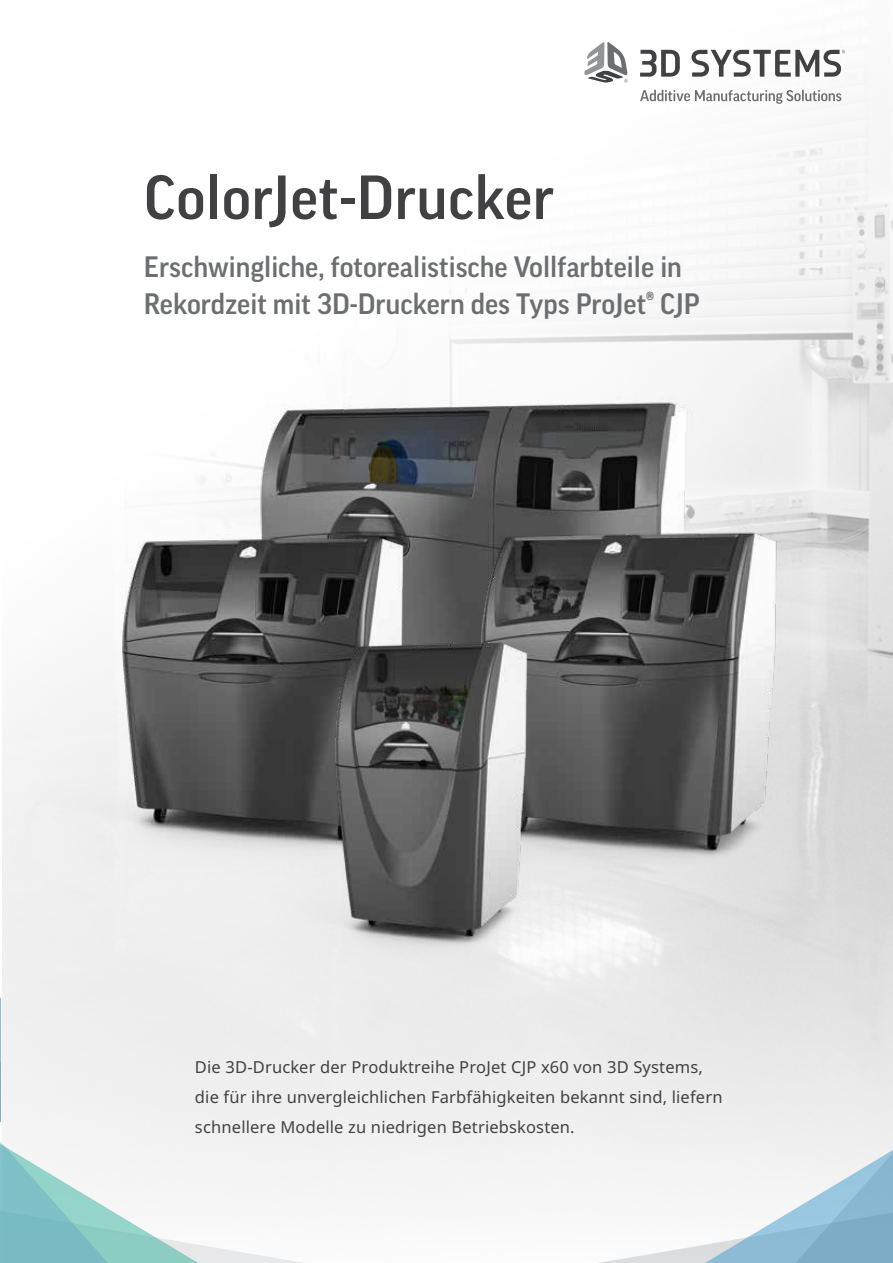
<style>
.page{position:relative;width:893px;height:1263px;background:#fff}
.page>*{position:absolute;margin:0;border:0;box-sizing:border-box;transform-origin:0 0}
.t1{font:500 60px "Good Pro";letter-spacing:.01em;color:#414042}
.t2{font:500 28.5px/37.5px "Good Pro";color:#6d6e71}
.t3{font:16.5px/30px "Noto Sans";letter-spacing:.01em;color:#414042}
</style>
<div class="page">
<img style="left:466px;top:49px;width:427px;height:644px">
<svg style="left:2px;top:693px;width:891px;height:500px;fill:#e9e9e9"></svg>
<svg style="left:640px;top:90px;width:201px;height:14px"></svg>
<svg style="left:640px;top:50px;width:40px;height:27px"></svg>
<svg style="left:691px;top:50px;width:154px;height:27px"></svg>
<svg style="left:584px;top:42px;width:44px;height:41px"></svg>
<svg style="left:0;top:900px;width:374px;height:363px"></svg>
<svg style="left:529px;top:1050px;width:364px;height:213px"></svg>
<img style="left:264px;top:327px;width:539px;height:437px">
<img style="left:403px;top:446px;width:393px;height:451px">
<img style="left:2px;top:454px;width:620px;height:430px">
<img style="left:267px;top:608px;width:314px;height:353px">
<h1 class="t1" style="left:144px;top:163px;width:412px">ColorJet-Drucker</h1>
<h2 class="t2" style="left:144px;top:248px;width:557px">Erschwingliche, fotorealistische Vollfarbteile in<br>Rekordzeit mit 3D-Druckern des Typs ProJet® CJP</h2>
<p class="t3" style="left:195px;top:1053px;width:529px">Die 3D-Drucker der Produktreihe ProJet CJP x60 von 3D Systems, die für ihre unvergleichlichen Farbfähigkeiten bekannt sind, liefern schnellere Modelle zu niedrigen Betriebskosten.</p>
</div>
